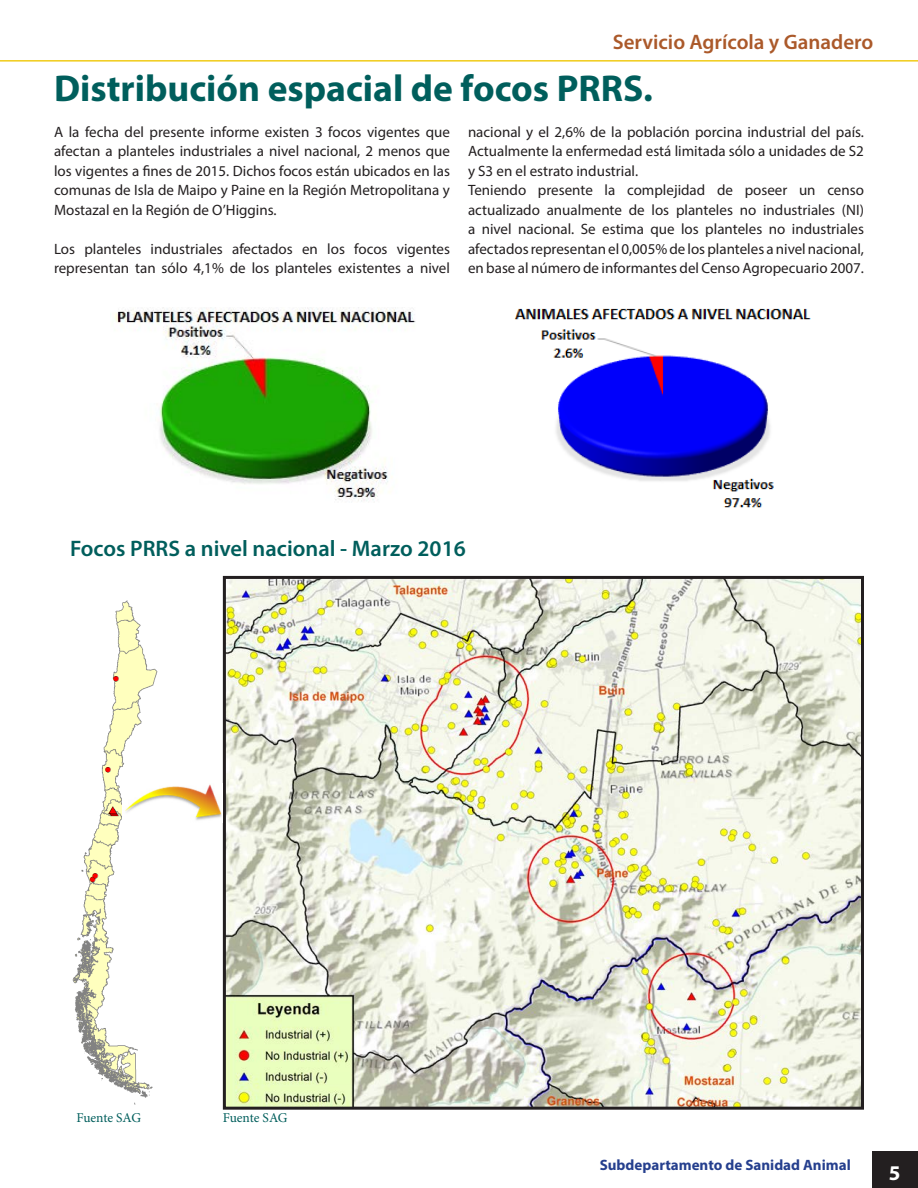
<style>
.page{position:relative;width:918px;height:1188px;background:#fff}
.page>*{position:absolute;margin:0;border:0;box-sizing:border-box;transform-origin:0 0}
.Head_2{font:700 37.5px "Myriad Pro";color:#005e5c}
.Head_1{font:600 22.5px "Myriad Pro";color:#005e5c}
.t1{font:600 21px "Myriad Pro";color:#ab592a}
.t2{font:700 21px "Myriad Pro";color:#fff}
.Body{font:15px/19.5px "Myriad Pro";color:#231f20;text-align:justify}
.t3{font:700 15px "Myriad Pro";color:#253f8e}
.t4{font:13.5px "Minion Pro";letter-spacing:-.005em;color:#005e5c}
</style>
<div class="page">
<hr style="left:0;top:60px;width:918px;height:2px;background:#f0cb18">
<div style="left:872px;top:1151px;width:46px;height:37px;background:#231f20"></div>
<img style="left:227px;top:580px;width:633px;height:526px">
<div style="left:223px;top:576px;width:641px;height:534px;border:3px solid #231f20"></div>
<img style="left:114px;top:307px;width:302px;height:195px">
<img style="left:514px;top:308px;width:297px;height:200px">
<img style="left:72px;top:600px;width:86px;height:504px">
<img style="left:122px;top:783px;width:100px;height:39px">
<h3 class="t1" style="left:613px;top:29px;width:262px">Servicio Agrícola y Ganadero</h3>
<p class="Head_2" style="left:54px;top:64px;width:601px">Distribución espacial de focos PRRS.</p>
<p class="Body" style="left:54px;top:122px;width:398px">A la fecha del presente informe existen 3 focos vigentes que afectan a planteles industriales a nivel nacional, 2 menos que los vigentes a fines de 2015. Dichos focos están ubicados en las comunas de Isla de Maipo y Paine en la Región Metropolitana y Mostazal en la Región de O’Higgins.</p>
<p class="Body" style="left:54px;top:239px;width:398px">Los planteles industriales afectados en los focos vigentes representan tan sólo 4,1% de los planteles existentes a nivel</p>
<p class="Body" style="left:468px;top:122px;width:398px">nacional y el 2,6% de la población porcina industrial del país.<br>Actualmente la enfermedad está limitada sólo a unidades de S2 y S3 en el estrato industrial.</p>
<p class="Body" style="left:468px;top:180px;width:398px">Teniendo presente la complejidad de poseer un censo actualizado anualmente de los planteles no industriales (NI) a nivel nacional. Se estima que los planteles no industriales afectados representan el 0,005% de los planteles a nivel nacional, en base al número de informantes del Censo Agropecuario 2007.</p>
<p class="Head_1" style="left:70px;top:534px;width:397px">Focos PRRS a nivel nacional - Marzo 2016</p>
<p class="t4" style="left:76px;top:1109px;width:66px">Fuente SAG</p>
<p class="t4" style="left:223px;top:1109px;width:66px">Fuente SAG</p>
<p class="t3" style="left:600px;top:1155px;width:253px">Subdepartamento de Sanidad Animal</p>
<h3 class="t2" style="left:889px;top:1160px;width:13px">5</h3>
</div>
